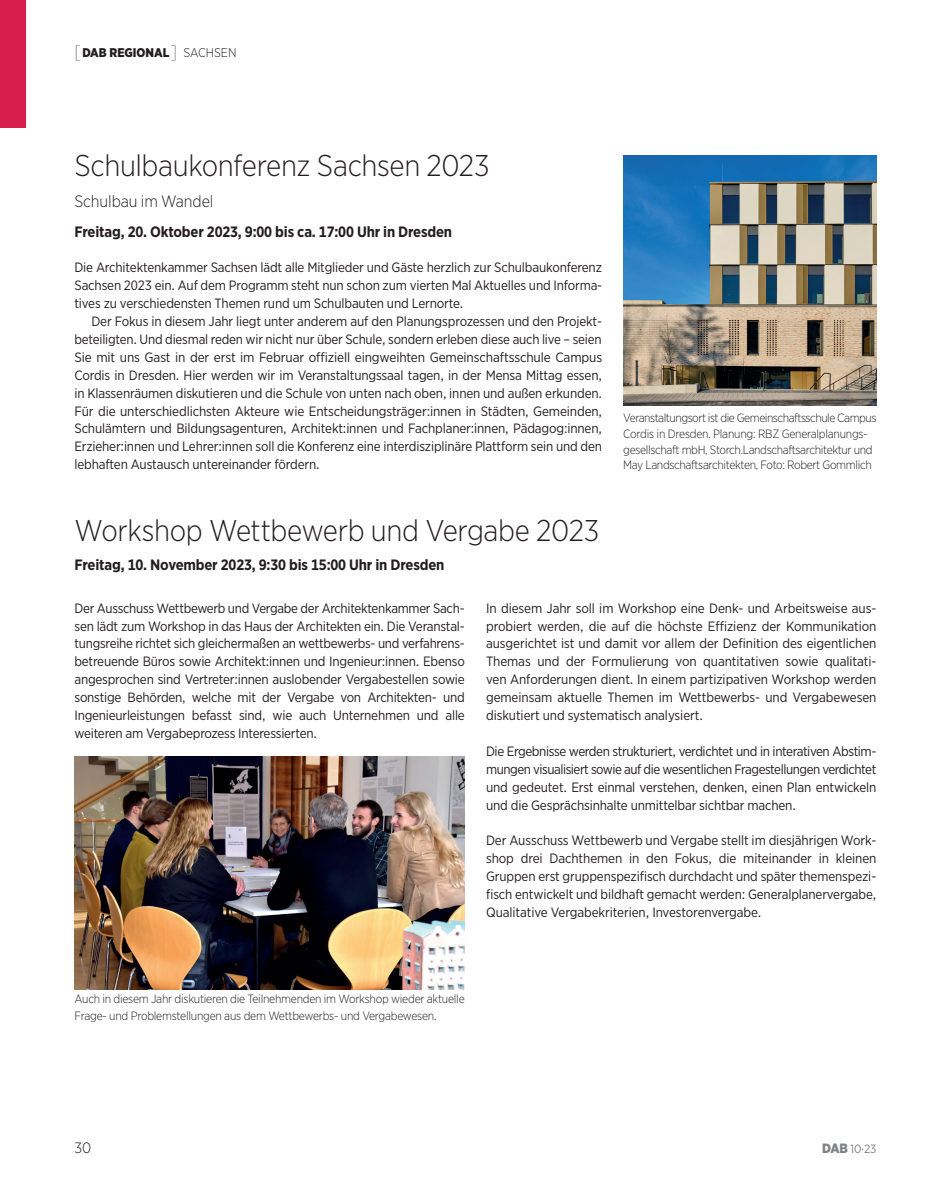
<style>
.page{position:relative;width:936px;height:1191px;background:#fff}
.page>*{position:absolute;margin:0;border:0;box-sizing:border-box;transform-origin:0 0}
.t1{font:300 30px "Gotham Narrow";letter-spacing:-.015em;color:#231f20}
.t2{font:300 16.5px "Gotham Narrow";letter-spacing:-.005em;color:#231f20}
.t3{font:700 15px "Gotham Narrow";letter-spacing:-.01em;color:#231f20}
.t4{font:300 15px "Gotham Narrow";color:#231f20}
.t5{font:13.5px/17.9px "Gotham Narrow";letter-spacing:-.01em;color:#231f20;text-align:justify}
.t6{font:900 12.6px "Gotham Narrow";color:#231f20}
.t7{font:300 12px/15.8px "Gotham Narrow";letter-spacing:-.03em;color:#231f20}
.t8{font:12px "Gotham Narrow";color:#808285}
.s1{font-weight:100;font-size:18px}
.s2{font-weight:300}
.s3{font-weight:900;font-size:13.5px}
</style>
<div class="page">
<img style="left:623px;top:155px;width:253px;height:251px">
<img style="left:74px;top:756px;width:391px;height:233px">
<div style="left:0;top:0;width:26px;height:128px;background:#d81e4c"></div>
<p class="t6" style="left:74px;top:44px;width:161px"><span class="s1">[</span>DAB REGIONAL<span class="s1">]</span> <span class="s2">Sachsen</span></p>
<h1 class="t1" style="left:74px;top:147px;width:416px">Schulbaukonferenz Sachsen 2023</h1>
<p class="t2" style="left:74px;top:191px;width:140px">Schulbau im Wandel</p>
<p class="t3" style="left:74px;top:222px;width:379px">Freitag, 20. Oktober 2023, 9:00 bis ca. 17:00 Uhr in Dresden</p>
<p class="t5" style="left:74px;top:258px;width:529px">Die Architektenkammer Sachsen lädt alle Mitglieder und Gäste herzlich zur Schulbaukonferenz Sachsen 2023 ein. Auf dem Programm steht nun schon zum vierten Mal Aktuelles und Informa&shy;tives zu verschiedensten Themen rund um Schulbauten und Lernorte.</p>
<p class="t5" style="left:74px;top:312px;width:529px;text-indent:17px">Der Fokus in diesem Jahr liegt unter anderem auf den Planungsprozessen und den Projekt&shy;beteiligten. Und diesmal reden wir nicht nur über Schule, sondern erleben diese auch live – seien Sie mit uns Gast in der erst im Februar offiziell eingweihten Gemeinschaftsschule Campus Cordis in Dresden. Hier werden wir im Veranstaltungssaal tagen, in der Mensa Mittag essen, in Klassenräumen diskutieren und die Schule von unten nach oben, innen und außen erkunden.<br>Für die unterschiedlichsten Akteure wie Entscheidungsträger:innen in Städten, Gemeinden, Schulämtern und Bildungsagenturen, Architekt:innen und Fachplaner:innen, Pädagog:innen, Erzieher:innen und Lehrer:innen soll die Konferenz eine interdisziplinäre Plattform sein und den lebhaften Austausch untereinander fördern.</p>
<p class="t7" style="left:623px;top:410px;width:254px">Veranstaltungsort ist die Gemeinschaftsschule Campus Cordis in Dresden. Planung: RBZ Generalplanungs&shy;gesellschaft mbH, Storch.Landschaftsarchitektur und May Landschaftsarchitekten, Foto: Robert Gommlich</p>
<h1 class="t1" style="left:74px;top:512px;width:526px">Workshop Wettbewerb und Vergabe 2023</h1>
<p class="t3" style="left:74px;top:555px;width:371px">Freitag, 10. November 2023, 9:30 bis 15:00 Uhr in Dresden</p>
<p class="t5" style="left:74px;top:598px;width:392px">Der Ausschuss Wettbewerb und Vergabe der Architektenkammer Sach&shy;sen lädt zum Workshop in das Haus der Architekten ein. Die Veranstal&shy;tungsreihe richtet sich gleichermaßen an wettbewerbs- und verfahrens&shy;betreuende Büros sowie Architekt:innen und Ingenieur:innen. Ebenso angesprochen sind Vertreter:innen auslobender Vergabestellen sowie sonstige Behörden, welche mit der Vergabe von Architekten- und Ingenieurleistungen befasst sind, wie auch Unternehmen und alle weiteren am Vergabeprozess Interessierten.</p>
<p class="t5" style="left:486px;top:598px;width:392px">In diesem Jahr soll im Workshop eine Denk- und Arbeitsweise aus&shy;probiert werden, die auf die höchste Effizienz der Kommunikation ausgerichtet ist und damit vor allem der Definition des eigentlichen Themas und der Formulierung von quantitativen sowie qualitati&shy;ven Anforderungen dient. In einem partizipativen Workshop werden gemeinsam aktuelle Themen im Wettbewerbs- und Vergabewesen diskutiert und systematisch analysiert.</p>
<p class="t5" style="left:486px;top:742px;width:392px">Die Ergebnisse werden strukturiert, verdichtet und in interativen Abstim&shy;mungen visualisiert sowie auf die wesentlichen Fragestellungen verdichtet und gedeutet. Erst einmal verstehen, denken, einen Plan entwickeln und die Gesprächsinhalte unmittelbar sichtbar machen.</p>
<p class="t5" style="left:486px;top:831px;width:392px">Der Ausschuss Wettbewerb und Vergabe stellt im diesjährigen Work&shy;shop drei Dachthemen in den Fokus, die miteinander in kleinen Gruppen erst gruppenspezifisch durchdacht und später themenspezi&shy;fisch entwickelt und bildhaft gemacht werden: Generalplanervergabe, Qualitative Vergabekriterien, Investorenvergabe.</p>
<p class="t7" style="left:74px;top:990px;width:392px;line-height:16.5px">Auch in diesem Jahr diskutieren die Teilnehmenden im Workshop wieder aktuelle<br>Frage- und Problemstellungen aus dem Wettbewerbs- und Vergabewesen.</p>
<p class="t4" style="left:74px;top:1138px;width:18px">30</p>
<p class="t8" style="left:822px;top:1141px;width:56px"><span class="s3">DAB</span> 10·23</p>
</div>
